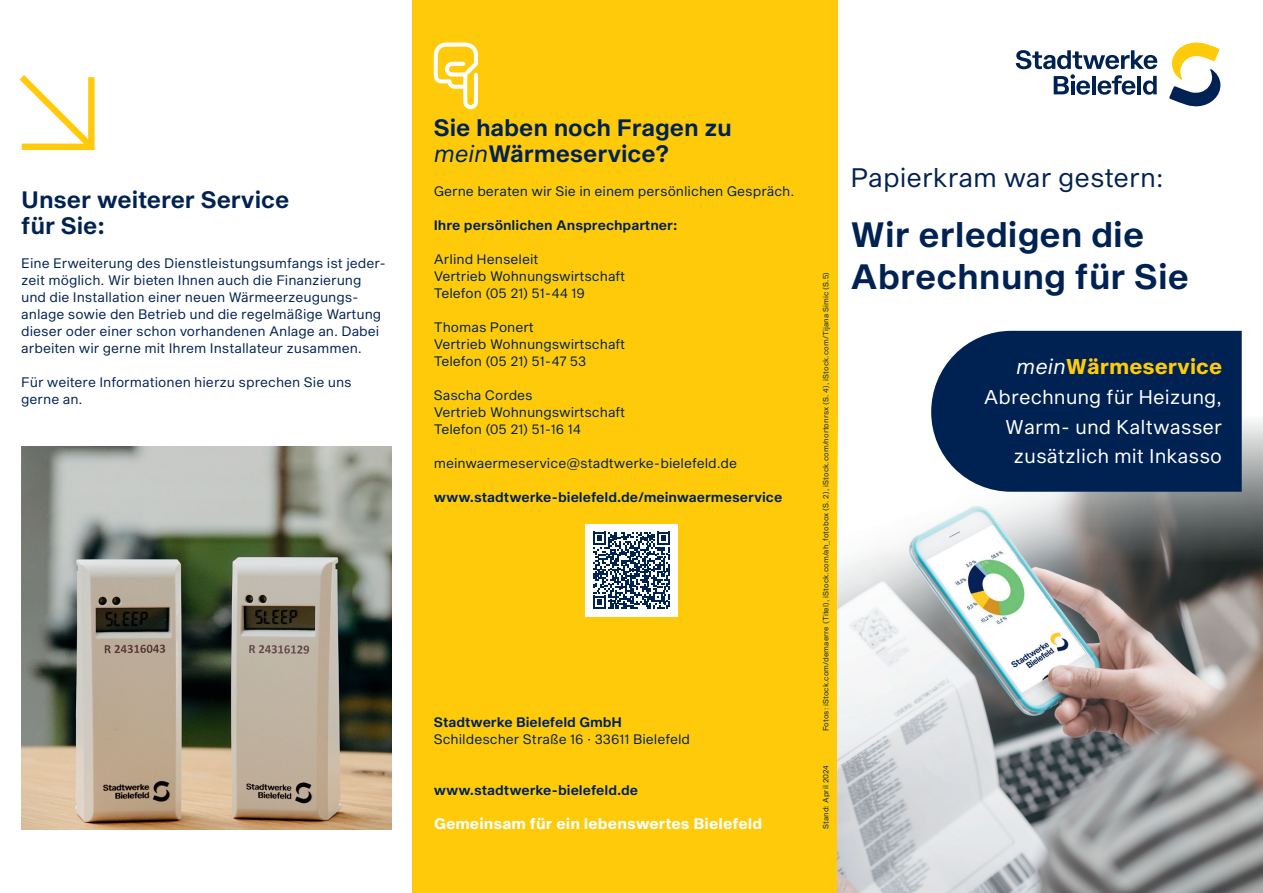
<style>
.page{position:relative;width:1263px;height:893px;background:#fff}
.page>*{position:absolute;margin:0;border:0;box-sizing:border-box;transform-origin:0 0}
.t1{font:34.5px/42.5px "S Sequel Semi";color:#002252}
.t2{font:26.25px "S Sequel";color:#002252}
.t3{font:23.25px/25.5px "S Sequel Semi";letter-spacing:-.005em;color:#002252}
.t4{font:700 21px "S Sequel";color:#feca0a}
.t5{font:19.5px/29.7px "S Sequel";color:#fff;text-align:right}
.t6{font:700 15px "S Sequel";letter-spacing:.005em;color:#fff}
.t7{font:13.5px/17px "S Sequel";color:#002252}
.t8{font:13.5px "S Sequel Semi";color:#002252}
.t9{font:7.5px "S Sequel";letter-spacing:.01em;color:#002252}
.s1{font-family:"S Sequel";font-style:italic}
.s2{font-weight:400;font-style:italic;color:#fff}
</style>
<div class="page">
<div style="left:412px;top:0;width:426px;height:893px;background:#feca0a"></div>
<img style="left:838px;top:421px;width:425px;height:472px">
<svg style="left:931px;top:331px;width:311px;height:161px;background:#163561"></svg>
<div style="left:1020px;top:345px;width:132px;height:132px;background:#002252"></div>
<hr style="left:1149px;top:463px;width:3px;height:14px;background:#002252">
<div style="left:585px;top:524px;width:93px;height:93px;background:#fff"></div>
<svg style="left:593px;top:532px;width:77px;height:77px"></svg>
<svg style="left:20px;top:75px;width:75px;height:75px"></svg>
<img style="left:21px;top:446px;width:370px;height:383px">
<svg style="left:434px;top:43px;width:44px;height:66px"></svg>
<svg style="left:1016px;top:50px;width:141px;height:45px"></svg>
<svg style="left:1169px;top:42px;width:52px;height:64px"></svg>
<h3 class="t3" style="left:21px;top:188px;width:270px">Unser weiterer Service für Sie:</h3>
<p class="t7" style="left:21px;top:255px;width:366px">Eine Erweiterung des Dienstleistungsumfangs ist jeder&shy;zeit möglich. Wir bieten Ihnen auch die Finanzierung und die Installation einer neuen Wärmeerzeugungs&shy;anlage sowie den Betrieb und die regelmäßige Wartung dieser oder einer schon vorhandenen Anlage an. Dabei arbeiten wir gerne mit Ihrem Installateur zusammen.</p>
<p class="t7" style="left:21px;top:374px;width:332px">Für weitere Informationen hierzu sprechen Sie uns gerne an.</p>
<h3 class="t3" style="left:434px;top:116px;width:299px">Sie haben noch Fragen zu <span class="s1">mein</span>Wärmeservice?</h3>
<p class="t7" style="left:434px;top:183px;width:362px">Gerne beraten wir Sie in einem persönlichen Gespräch.</p>
<p class="t8" style="left:434px;top:215px;width:245px">Ihre persönlichen Ansprechpartner:</p>
<p class="t7" style="left:434px;top:251px;width:193px">Arlind Henseleit<br>Vertrieb Wohnungswirtschaft<br>Telefon (05 21) 51-44 19</p>
<p class="t7" style="left:434px;top:319px;width:193px">Thomas Ponert<br>Vertrieb Wohnungswirtschaft<br>Telefon (05 21) 51-47 53</p>
<p class="t7" style="left:434px;top:387px;width:193px">Sascha Cordes<br>Vertrieb Wohnungswirtschaft<br>Telefon (05 21) 51-16 14</p>
<p class="t7" style="left:434px;top:455px;width:305px">meinwaermeservice@stadtwerke-bielefeld.de</p>
<p class="t8" style="left:434px;top:487px;width:350px">www.stadtwerke-bielefeld.de/meinwaermeservice</p>
<p class="t8" style="left:434px;top:713px;width:190px">Stadtwerke Bielefeld GmbH</p>
<p class="t7" style="left:434px;top:731px;width:258px">Schildescher Straße 16 · 33611 Bielefeld</p>
<p class="t8" style="left:434px;top:781px;width:206px">www.stadtwerke-bielefeld.de</p>
<p class="t6" style="left:434px;top:813px;width:330px">Gemeinsam für ein lebenswertes Bielefeld</p>
<p class="t9" style="left:821px;top:731px;width:461px;rotate:-90deg">Fotos: iStock.com/demaerre (Titel), iStock.com/ah_fotobox (S. 2), iStock.com/nortonrsx (S. 4), iStock.com/Tijana Simic (S.5)</p>
<p class="t9" style="left:821px;top:829px;width:66px;rotate:-90deg">Stand: April 2024</p>
<h2 class="t2" style="left:850px;top:159px;width:315px">Papierkram war gestern:</h2>
<h1 class="t1" style="left:850px;top:215px;width:340px">Wir erledigen die<br>Abrechnung für Sie</h1>
<h3 class="t4" style="left:1016px;top:352px;width:207px"><span class="s2">mein</span>Wärmeservice</h3>
<h3 class="t5" style="left:984px;top:383px;width:240px">Abrechnung für Heizung,<br>Warm- und Kaltwasser zusätzlich mit Inkasso</h3>
</div>
